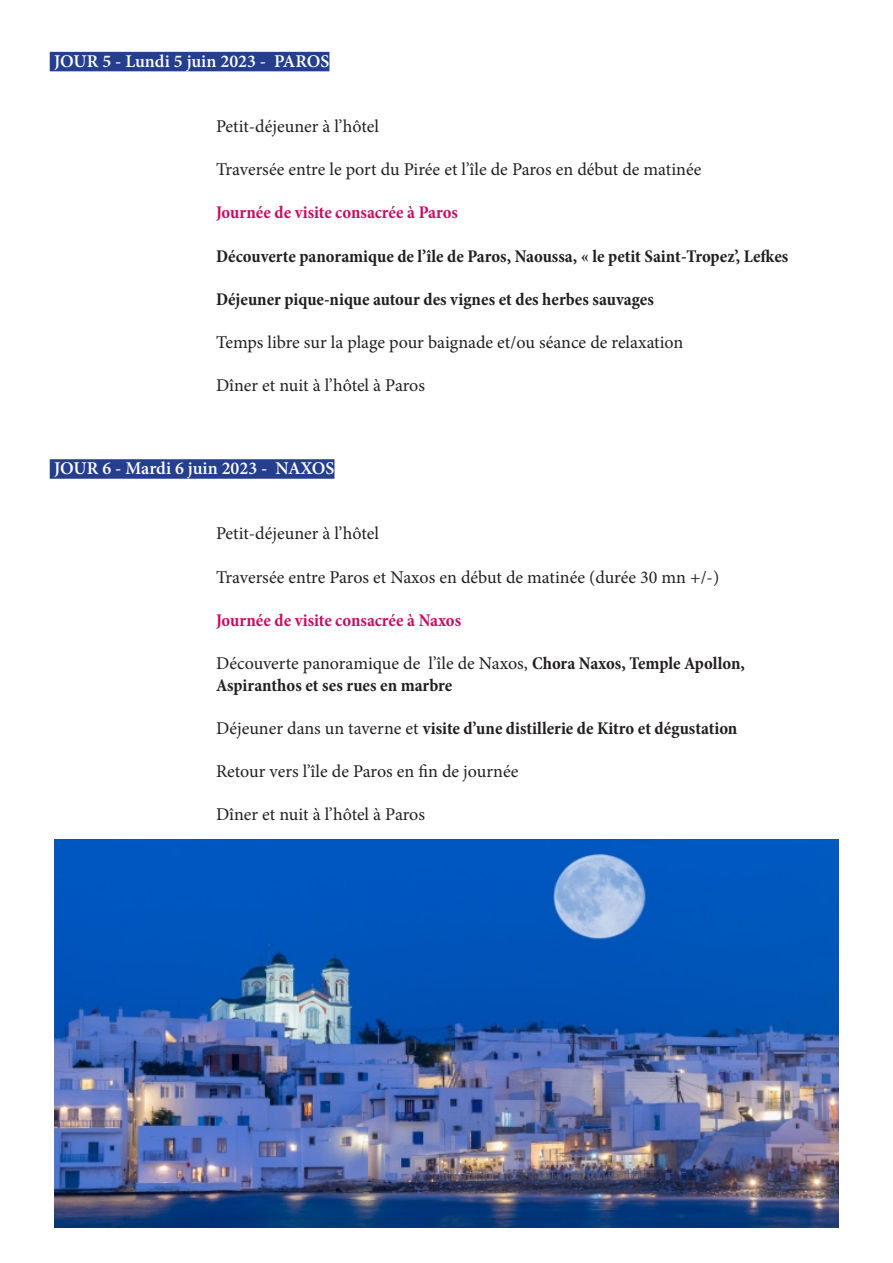
<style>
.page{position:relative;width:893px;height:1263px;background:#fff}
.page>*{position:absolute;margin:0;border:0;box-sizing:border-box;transform-origin:0 0}
.t1{font:18px "Minion Pro";color:#231f20}
.t2{font:700 condensed 18px "Minion Pro";color:#231f20}
.t3{font:700 condensed 18px "Minion Pro";color:#c60e64}
.t4{font:600 18px "Minion Pro";color:#fff}
.s1{font-weight:700;font-stretch:condensed}
.s2{font-weight:400;font-stretch:normal}
</style>
<div class="page">
<div style="left:50px;top:52px;width:279px;height:19px;background:#253f8e"></div>
<div style="left:50px;top:459px;width:284px;height:20px;background:#253f8e"></div>
<img style="left:54px;top:839px;width:785px;height:388px">
<p class="t4" style="left:54px;top:49px;width:277px">JOUR 5 - Lundi 5 juin 2023 - PAROS</p>
<p class="t1" style="left:216px;top:114px;width:164px">Petit-déjeuner à l’hôtel</p>
<p class="t1" style="left:216px;top:157px;width:487px">Traversée entre le port du Pirée et l’île de Paros en début de matinée</p>
<p class="t3" style="left:216px;top:200px;width:244px">Journée de visite consacrée à Paros</p>
<p class="t2" style="left:216px;top:243px;width:574px">Découverte panoramique de l’île de Paros, Naoussa, « le petit Saint-Tropez’, Lefkes</p>
<p class="t2" style="left:216px;top:287px;width:439px">Déjeuner pique-nique autour des vignes et des herbes sauvages</p>
<p class="t1" style="left:216px;top:330px;width:469px">Temps libre sur la plage pour baignade et/ou séance de relaxation</p>
<p class="t1" style="left:216px;top:373px;width:210px">Dîner et nuit à l’hôtel à Paros</p>
<p class="t4" style="left:54px;top:456px;width:282px">JOUR 6 - Mardi 6 juin 2023 - NAXOS</p>
<p class="t1" style="left:216px;top:521px;width:164px">Petit-déjeuner à l’hôtel</p>
<p class="t1" style="left:216px;top:565px;width:505px">Traversée entre Paros et Naxos en début de matinée (durée 30 mn +/-)</p>
<p class="t3" style="left:216px;top:607px;width:247px">Journée de visite consacrée à Naxos</p>
<p class="t1" style="left:216px;top:651px;width:530px">Découverte panoramique de l’île de Naxos, <span class="s1">Chora Naxos, Temple Apollon,</span></p>
<p class="t2" style="left:216px;top:672px;width:238px">Aspiranthos et ses rues en marbre</p>
<p class="t2" style="left:216px;top:715px;width:523px"><span class="s2">Déjeuner dans un taverne et</span> visite d’une distillerie de Kitro et dégustation</p>
<p class="t1" style="left:216px;top:759px;width:304px">Retour vers l’île de Paros en fin de journée</p>
<p class="t1" style="left:216px;top:802px;width:210px">Dîner et nuit à l’hôtel à Paros</p>
</div>
